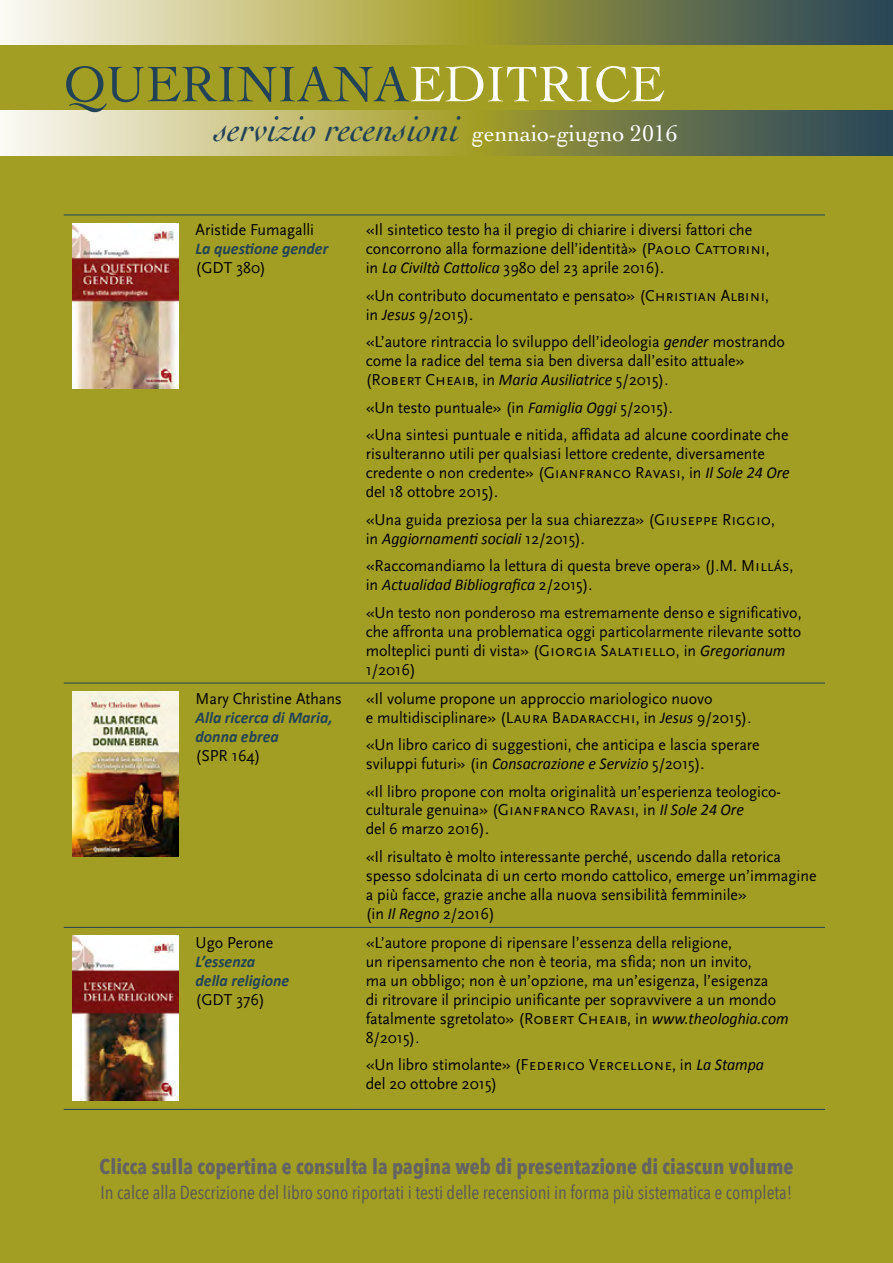
<style>
.page{position:relative;width:893px;height:1263px;background:#a29d23}
.page>*{position:absolute;margin:0;border:0;box-sizing:border-box;transform-origin:0 0}
.t1{font:52.5px "Cochin LT Std";color:#224357;scale:.96 1}
.t2{font:italic 37.5px "Cochin LT Std";color:#224357}
.t3{font:700 21px "Avenir Next Condensed";color:#646363}
.t4{font:18.75px "Avenir Next Condensed";color:#575756}
.t5{font:16.5px/18.9px "Scala Sans";color:#000;scale:.96 1}
.t6{font:italic 700 16.5px/19px "Calibri";color:#224357;scale:.96 1}
.s1{color:#fff}
.s2{font-style:normal;font-size:24px;color:#fff}
.s3{font-family:"Calibri";font-weight:700;font-style:italic;color:#224357}
.s4{font-family:"Scala Sans Regular SC"}
.s5{font-family:"Calibri";font-style:italic}
.s6{font-family:"Calibri"}
.s7{font-family:"Scala Sans";font-weight:400;font-style:normal;color:#000}
</style>
<div class="page">
<div style="left:478px;top:111px;width:415px;height:44px;background:linear-gradient(to right,#9f9a31,#264461)"></div>
<div style="left:0;top:111px;width:478px;height:44px;background:linear-gradient(to right,#fcf9f7,#a39b23)"></div>
<div style="left:479px;top:0;width:414px;height:45px;background:linear-gradient(to right,#9f9a31,#264460)"></div>
<div style="left:0;top:0;width:479px;height:45px;background:linear-gradient(to right,#fcf9f8,#a39b23)"></div>
<hr style="left:64px;top:215px;width:123px;height:1px;background:#224357">
<hr style="left:187px;top:215px;width:170px;height:1px;background:#224357">
<hr style="left:357px;top:215px;width:468px;height:1px;background:#224357">
<hr style="left:64px;top:683px;width:123px;height:1px;background:#224357">
<hr style="left:187px;top:683px;width:170px;height:1px;background:#224357">
<hr style="left:357px;top:683px;width:468px;height:1px;background:#224357">
<hr style="left:64px;top:927px;width:123px;height:1px;background:#224357">
<hr style="left:187px;top:927px;width:170px;height:1px;background:#224357">
<hr style="left:357px;top:927px;width:468px;height:1px;background:#224357">
<hr style="left:64px;top:1109px;width:123px;height:1px;background:#224357">
<hr style="left:187px;top:1109px;width:170px;height:1px;background:#224357">
<hr style="left:357px;top:1109px;width:468px;height:1px;background:#224357">
<img style="left:72px;top:223px;width:107px;height:165px">
<img style="left:72px;top:691px;width:107px;height:165px">
<img style="left:72px;top:936px;width:107px;height:165px">
<p class="t1" style="left:64px;top:54px;width:627px">QUERINIANA<span class="s1">EDITRICE</span></p>
<p class="t2" style="left:215px;top:107px;width:464px">servizio recensioni <span class="s2">gennaio-giugno 2016</span></p>
<p class="t5" style="left:196px;top:221px;width:140px">Aristide Fumagalli<br><span class="s3">La questione gender </span>(GDT 380)</p>
<p class="t5" style="left:366px;top:221px;width:422px">«Il sintetico testo ha il pregio di chiarire i diversi fattori che concorrono alla formazione dell’identità» (<span class="s4">Paolo Cattorini</span>, in <span class="s5">La Civiltà Cattolica</span> 3980 del 23 aprile 2016).</p>
<p class="t5" style="left:366px;top:286px;width:422px">«Un contributo documentato e pensato» (<span class="s4">Christian Albini</span>, in <span class="s5">Jesus</span> 9/2015).</p>
<p class="t5" style="left:366px;top:333px;width:438px">«L’autore rintraccia lo sviluppo dell’ideologia <span class="s5">gender</span> mostrando come la radice del tema sia ben diversa dall’esito attuale» (<span class="s4">Robert Cheaib</span>, in <span class="s5">Maria Ausiliatrice</span> 5/2015).</p>
<p class="t5" style="left:366px;top:398px;width:321px">«Un testo puntuale» (in <span class="s5">Famiglia Oggi</span> 5/2015).</p>
<p class="t5" style="left:366px;top:426px;width:443px">«Una sintesi puntuale e nitida, affidata ad alcune coordinate che risulteranno utili per qualsiasi lettore credente, diversamente credente o non credente» (<span class="s4">Gianfranco Ravasi</span>, in <span class="s5">Il Sole 24 Ore </span><span class="s6">del</span> 18 ottobre 2015).</p>
<p class="t5" style="left:366px;top:510px;width:428px">«Una guida preziosa per la sua chiarezza» (<span class="s4">Giuseppe Riggio</span>, in <span class="s5">Aggiornamenti sociali</span> 12/2015).</p>
<p class="t5" style="left:366px;top:557px;width:447px">«Raccomandiamo la lettura di questa breve opera» (<span class="s4">J.M. Millás</span>, in <span class="s5">Actualidad Bibliografica</span> 2/2015).</p>
<p class="t5" style="left:366px;top:603px;width:456px">«Un testo non ponderoso ma estremamente denso e significativo, che affronta una problematica oggi particolarmente rilevante sotto molteplici punti di vista» (<span class="s4">Giorgia Salatiello</span>, in <span class="s5">Gregorianum </span>1/2016)</p>
<p class="t6" style="left:196px;top:688px;width:154px"><span class="s7">Mary Christine Athans<br></span>Alla ricerca di Maria, donna ebrea<br><span class="s7">(SPR 164)</span></p>
<p class="t5" style="left:366px;top:689px;width:403px">«Il volume propone un approccio mariologico nuovo<br>e multidisciplinare» (<span class="s4">Laura Badaracchi</span>, in <span class="s5">Jesus</span> 9/2015).</p>
<p class="t5" style="left:366px;top:735px;width:412px">«Un libro carico di suggestioni, che anticipa e lascia sperare sviluppi futuri» (in <span class="s5">Consacrazione e Servizio</span> 5/2015).</p>
<p class="t5" style="left:366px;top:782px;width:434px">«Il libro propone con molta originalità un’esperienza teologico&shy;culturale genuina» (<span class="s4">Gianfranco Ravasi</span>, in <span class="s5">Il Sole 24 Ore<br></span>del 6 marzo 2016).</p>
<p class="t5" style="left:366px;top:847px;width:471px">«Il risultato è molto interessante perché, uscendo dalla retorica spesso sdolcinata di un certo mondo cattolico, emerge un’immagine a più facce, grazie anche alla nuova sensibilità femminile»<br>(in <span class="s5">Il Regno</span> 2/2016)</p>
<p class="t6" style="left:196px;top:932px;width:99px"><span class="s7">Ugo Perone<br></span>L’essenza della religione <span class="s7">(GDT 376)</span></p>
<p class="t5" style="left:366px;top:933px;width:442px">«L’autore propone di ripensare l’essenza della religione,<br>un ripensamento che non è teoria, ma sfida; non un invito,<br>ma un obbligo; non è un’opzione, ma un’esigenza, l’esigenza<br>di ritrovare il principio unificante per sopravvivere a un mondo fatalmente sgretolato» (<span class="s4">Robert Cheaib</span>, in <span class="s5">www.theologhia.com </span>8/2015).</p>
<p class="t5" style="left:366px;top:1056px;width:416px">«Un libro stimolante» (<span class="s4">Federico Vercellone</span>, in <span class="s5">La Stampa </span>del 20 ottobre 2015)</p>
<p class="t3" style="left:100px;top:1153px;width:695px">Clicca sulla copertina e consulta la pagina web di presentazione di ciascun volume</p>
<p class="t4" style="left:101px;top:1176px;width:693px">In calce alla Descrizione del libro sono riportati i testi delle recensioni in forma più sistematica e completa!</p>
</div>
